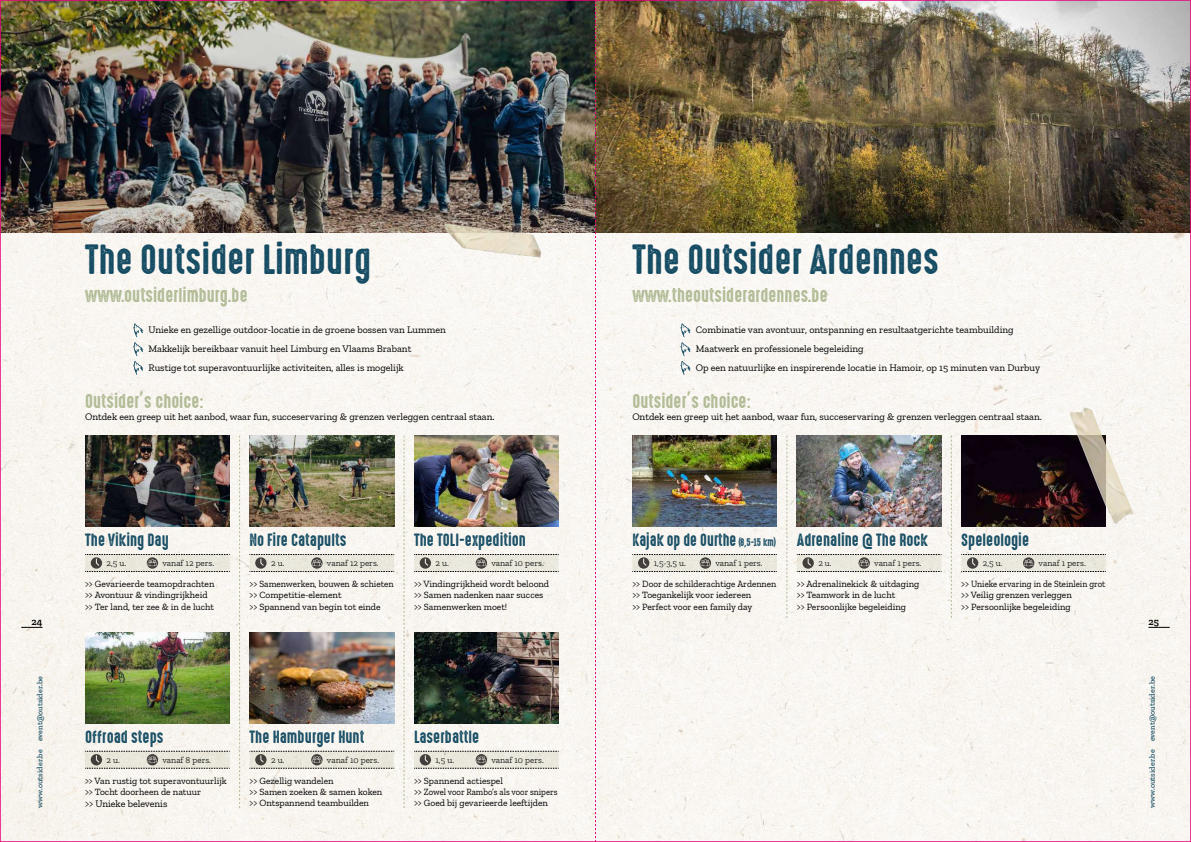
<style>
.page{position:relative;width:1191px;height:842px;background:#fff}
.page>*{position:absolute;margin:0;border:0;box-sizing:border-box;transform-origin:0 0}
.t1{font:38px "High Voltage Rough";color:#154c63}
.t2{font:18px "High Voltage Rough";color:#b1bb95}
.t3{font:16px "High Voltage Rough";color:#154c63}
.t4{font:16px "High Voltage Rough";color:#154c63;scale:.96 1}
.t5{font:10px/18.8px "Zilla Slab";color:#000}
.t6{font:600 10px "Zilla Slab";color:#000}
.t7{font:9.5px/11.4px "Zilla Slab";color:#000}
.t8{font:300 9px "Zilla Slab";color:#000}
.t9{font:500 8px "Zilla Slab";color:#154c63}
.s1{font-size:10px}
</style>
<div class="page">
<div style="left:2px;top:232px;width:1187px;height:608px;background:#f9f6f1"></div>
<img style="left:85px;top:436px;width:145px;height:91px">
<img style="left:632px;top:436px;width:145px;height:91px">
<img style="left:85px;top:632px;width:145px;height:92px">
<img style="left:414px;top:436px;width:144px;height:91px">
<img style="left:414px;top:632px;width:144px;height:92px">
<img style="left:249px;top:436px;width:145px;height:91px">
<img style="left:797px;top:436px;width:144px;height:91px">
<img style="left:961px;top:436px;width:145px;height:91px">
<img style="left:249px;top:632px;width:145px;height:92px">
<svg style="left:239px;top:436px;width:1px;height:372px"></svg>
<svg style="left:786px;top:436px;width:1px;height:182px"></svg>
<svg style="left:404px;top:436px;width:1px;height:372px"></svg>
<svg style="left:951px;top:436px;width:1px;height:182px"></svg>
<img style="left:2px;top:2px;width:593px;height:230px">
<img style="left:596px;top:2px;width:593px;height:230px">
<svg style="left:85px;top:554px;width:145px;height:18px;background:#cfcdc2"></svg>
<svg style="left:632px;top:554px;width:145px;height:18px;background:#cfcdc3"></svg>
<svg style="left:85px;top:751px;width:145px;height:18px;background:#d0cec3"></svg>
<svg style="left:414px;top:554px;width:145px;height:18px;background:#cfcdc3"></svg>
<svg style="left:961px;top:554px;width:145px;height:18px;background:#cfcdc4"></svg>
<svg style="left:414px;top:751px;width:145px;height:18px;background:#d1cfc5"></svg>
<svg style="left:249px;top:554px;width:145px;height:18px;background:#cfcdc3"></svg>
<svg style="left:797px;top:554px;width:144px;height:18px;background:#cfcdc4"></svg>
<svg style="left:249px;top:751px;width:145px;height:18px;background:#d0cec4"></svg>
<svg style="left:133px;top:323px;width:10px;height:52px"></svg>
<svg style="left:680px;top:323px;width:11px;height:52px"></svg>
<img style="left:1069px;top:408px;width:16px;height:46px">
<img style="left:444px;top:224px;width:34px;height:26px">
<svg style="left:21px;top:627px;width:22px;height:1px"></svg>
<svg style="left:1148px;top:627px;width:21px;height:1px"></svg>
<svg style="left:595px;top:0;width:1px;height:842px"></svg>
<h1 class="t1" style="left:85px;top:239px;width:287px">The Outsider Limburg</h1>
<h2 class="t2" style="left:85px;top:285px;width:164px">www.outsiderlimburg.be</h2>
<h1 class="t1" style="left:632px;top:239px;width:308px">The Outsider Ardennes</h1>
<h2 class="t2" style="left:632px;top:285px;width:197px">www.theoutsiderardennes.be</h2>
<p class="t5" style="left:148px;top:321px;width:299px">Unieke en gezellige outdoor-locatie in de groene bossen van Lummen<br>Makkelijk bereikbaar vanuit heel Limburg en Vlaams Brabant<br>Rustige tot superavontuurlijke activiteiten, alles is mogelijk</p>
<p class="t5" style="left:696px;top:321px;width:346px">Combinatie van avontuur, ontspanning en resultaatgerichte teambuilding<br>Maatwerk en professionele begeleiding<br>Op een natuurlijke en inspirerende locatie in Hamoir, op 15 minuten van Durbuy</p>
<h2 class="t2" style="left:85px;top:392px;width:120px">Outsider’s choice:</h2>
<p class="t5" style="left:85px;top:408px;width:411px">Ontdek een greep uit het aanbod, waar fun, succeservaring &amp; grenzen verleggen centraal staan.</p>
<h2 class="t2" style="left:632px;top:392px;width:120px">Outsider’s choice:</h2>
<p class="t5" style="left:632px;top:408px;width:411px">Ontdek een greep uit het aanbod, waar fun, succeservaring &amp; grenzen verleggen centraal staan.</p>
<h3 class="t3" style="left:85px;top:531px;width:85px">The Viking Day</h3>
<h3 class="t4" style="left:632px;top:531px;width:151px">Kajak op de Ourthe <span class="s1">(8,5-15 km)</span></h3>
<h3 class="t3" style="left:249px;top:531px;width:98px">No Fire Catapults</h3>
<h3 class="t3" style="left:797px;top:531px;width:132px">Adrenaline @ The Rock</h3>
<h3 class="t3" style="left:414px;top:531px;width:113px">The TOLI-expedition</h3>
<h3 class="t3" style="left:961px;top:531px;width:69px">Speleologie</h3>
<p class="t8" style="left:107px;top:558px;width:21px">2,5 u.</p>
<p class="t8" style="left:162px;top:558px;width:53px">vanaf 12 pers.</p>
<p class="t8" style="left:654px;top:558px;width:34px">1,5-3,5 u.</p>
<p class="t8" style="left:715px;top:558px;width:49px">vanaf 1 pers.</p>
<p class="t8" style="left:271px;top:558px;width:15px">2 u.</p>
<p class="t8" style="left:327px;top:558px;width:53px">vanaf 12 pers.</p>
<p class="t8" style="left:818px;top:558px;width:15px">2 u.</p>
<p class="t8" style="left:874px;top:558px;width:49px">vanaf 1 pers.</p>
<p class="t8" style="left:435px;top:558px;width:15px">2 u.</p>
<p class="t8" style="left:491px;top:558px;width:54px">vanaf 10 pers.</p>
<p class="t8" style="left:982px;top:558px;width:21px">2,5 u.</p>
<p class="t8" style="left:1038px;top:558px;width:49px">vanaf 1 pers.</p>
<p class="t7" style="left:85px;top:578px;width:131px">&gt;&gt; Gevarieerde teamopdrachten &gt;&gt; Avontuur &amp; vindingrijkheid &gt;&gt; Ter land, ter zee &amp; in de lucht</p>
<p class="t7" style="left:632px;top:578px;width:145px">&gt;&gt; Door de schilderachtige Ardennen &gt;&gt; Toegankelijk voor iedereen<br>&gt;&gt; Perfect voor een family day</p>
<p class="t7" style="left:797px;top:578px;width:124px">&gt;&gt; Adrenalinekick &amp; uitdaging &gt;&gt; Teamwork in de lucht<br>&gt;&gt; Persoonlijke begeleiding</p>
<p class="t7" style="left:961px;top:578px;width:146px">&gt;&gt; Unieke ervaring in de Steinlein grot &gt;&gt; Veilig grenzen verleggen<br>&gt;&gt; Persoonlijke begeleiding</p>
<p class="t7" style="left:249px;top:578px;width:146px">&gt;&gt; Samenwerken, bouwen &amp; schieten &gt;&gt; Competitie-element<br>&gt;&gt; Spannend van begin tot einde</p>
<p class="t7" style="left:414px;top:578px;width:137px">&gt;&gt; Vindingrijkheid wordt beloond &gt;&gt; Samen nadenken naar succes &gt;&gt; Samenwerken moet!</p>
<p class="t6" style="left:32px;top:616px;width:12px">24</p>
<p class="t6" style="left:1148px;top:616px;width:12px">25</p>
<p class="t9" style="left:35px;top:808px;width:133px;rotate:-90deg">www.outsider.be event@outsider.be</p>
<h3 class="t3" style="left:85px;top:728px;width:80px">Offroad steps</h3>
<h3 class="t3" style="left:249px;top:728px;width:116px">The Hamburger Hunt</h3>
<h3 class="t3" style="left:414px;top:728px;width:67px">Laserbattle</h3>
<p class="t8" style="left:107px;top:755px;width:15px">2 u.</p>
<p class="t8" style="left:162px;top:755px;width:50px">vanaf 8 pers.</p>
<p class="t8" style="left:271px;top:755px;width:15px">2 u.</p>
<p class="t8" style="left:327px;top:755px;width:54px">vanaf 10 pers.</p>
<p class="t8" style="left:435px;top:755px;width:20px">1,5 u.</p>
<p class="t8" style="left:491px;top:755px;width:54px">vanaf 10 pers.</p>
<p class="t7" style="left:85px;top:775px;width:143px">&gt;&gt; Van rustig tot superavontuurlijk &gt;&gt; Tocht doorheen de natuur</p>
<p class="t5" style="left:85px;top:794px;width:84px">&gt;&gt; Unieke belevenis</p>
<p class="t7" style="left:249px;top:775px;width:134px">&gt;&gt; Gezellig wandelen<br>&gt;&gt; Samen zoeken &amp; samen koken &gt;&gt; Ontspannend teambuilden</p>
<p class="t7" style="left:414px;top:775px;width:145px">&gt;&gt; Spannend actiespel<br>&gt;&gt; Zowel voor Rambo’s als voor snipers &gt;&gt; Goed bij gevarieerde leeftijden</p>
<p class="t9" style="left:1147px;top:808px;width:133px;rotate:-90deg">www.outsider.be event@outsider.be</p>
</div>
